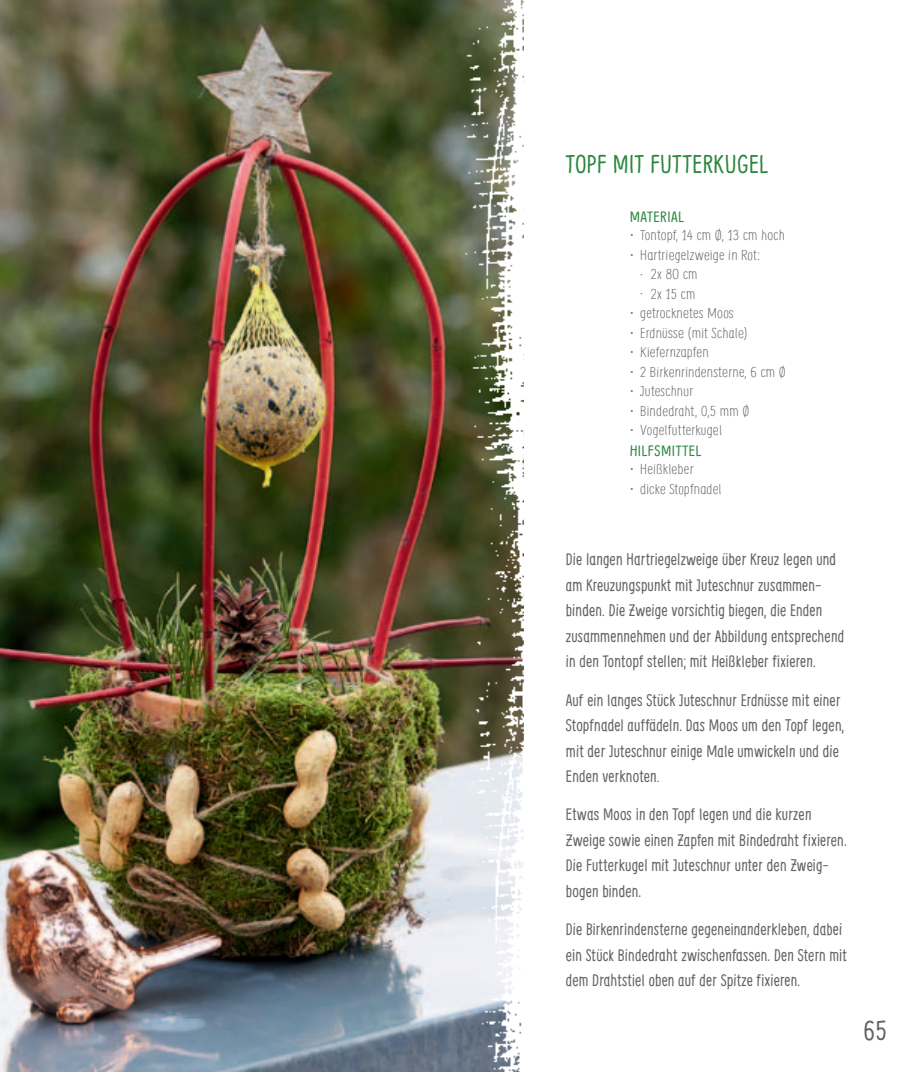
<style>
.page{position:relative;width:919px;height:1072px;background:#fff}
.page>*{position:absolute;margin:0;border:0;box-sizing:border-box;transform-origin:0 0}
.t1{font:27px "Supernettcn";color:#636366}
._02_Subhead{font:25.5px "Supernettcn";letter-spacing:.02em;color:#2b863d}
._03_Fließtext{font:16.5px/25.5px "Supernettcn";letter-spacing:.01em;color:#636366}
._04_Material_Head{font:14.85px "Supernettcn";letter-spacing:.03em;color:#2b863d;scale:1.11 1}
.t2{font:300 14.1px "Supernettcn";letter-spacing:.01em;color:#636366;scale:1.17 1}
.s1{font-size:9.45px}
</style>
<div class="page">
<img style="left:0;top:0;width:436px;height:1071px">
<img style="left:436px;top:0;width:88px;height:1071px">
<p class="_02_Subhead" style="left:566px;top:147px;width:204px">TOPF MIT FUTTERKUGEL</p>
<p class="_04_Material_Head" style="left:629px;top:207px;width:50px">MATERIAL</p>
<p class="t2" style="left:629px;top:226px;width:134px">• Tontopf, 14 cm Ø, 13 cm hoch</p>
<p class="t2" style="left:629px;top:245px;width:113px">• Hartriegelzweige in Rot:</p>
<p class="t2" style="left:640px;top:265px;width:50px"><span class="s1">•</span> 2x 80 cm</p>
<p class="t2" style="left:640px;top:284px;width:49px"><span class="s1">•</span> 2x 15 cm</p>
<p class="t2" style="left:629px;top:304px;width:91px">• getrocknetes Moos</p>
<p class="t2" style="left:629px;top:323px;width:102px">• Erdnüsse (mit Schale)</p>
<p class="t2" style="left:629px;top:343px;width:69px">• Kiefernzapfen</p>
<p class="t2" style="left:629px;top:362px;width:135px">• 2 Birkenrindensterne, 6 cm Ø</p>
<p class="t2" style="left:629px;top:382px;width:56px">• Juteschnur</p>
<p class="t2" style="left:629px;top:401px;width:104px">• Bindedraht, 0,5 mm Ø</p>
<p class="t2" style="left:629px;top:421px;width:80px">• Vogelfutterkugel</p>
<p class="_04_Material_Head" style="left:629px;top:441px;width:66px">HILFSMITTEL</p>
<p class="t2" style="left:629px;top:460px;width:56px">• Heißkleber</p>
<p class="t2" style="left:629px;top:479px;width:80px">• dicke Stopfnadel</p>
<p class="_03_Fließtext" style="left:566px;top:546px;width:280px">Die langen Hartriegelzweige über Kreuz legen und am Kreuzungspunkt mit Juteschnur zusammen&shy;binden. Die Zweige vorsichtig biegen, die Enden zusammennehmen und der Abbildung entsprechend in den Tontopf stellen; mit Heißkleber fixieren.</p>
<p class="_03_Fließtext" style="left:566px;top:686px;width:280px">Auf ein langes Stück Juteschnur Erdnüsse mit einer Stopfnadel auffädeln. Das Moos um den Topf legen, mit der Juteschnur einige Male umwickeln und die Enden verknoten.</p>
<p class="_03_Fließtext" style="left:566px;top:801px;width:282px">Etwas Moos in den Topf legen und die kurzen Zweige sowie einen Zapfen mit Bindedraht fixieren.<br>Die Futterkugel mit Juteschnur unter den Zweig&shy;bogen binden.</p>
<p class="_03_Fließtext" style="left:566px;top:916px;width:283px">Die Birkenrindensterne gegeneinanderkleben, dabei ein Stück Bindedraht zwischenfassen. Den Stern mit dem Drahtstiel oben auf der Spitze fixieren.</p>
<h1 class="t1" style="left:863px;top:1012px;width:25px">65</h1>
</div>
